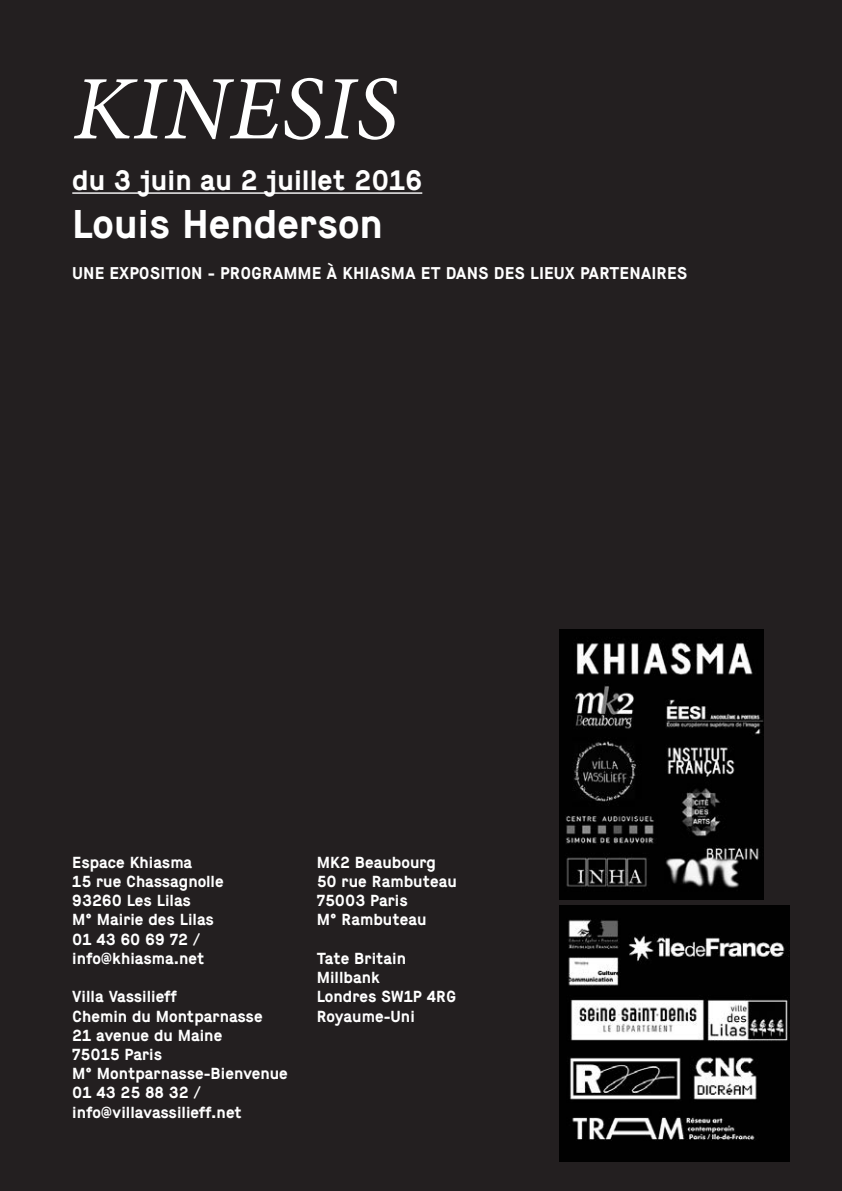
<style>
.page{position:relative;width:842px;height:1191px;background:#231f20}
.page>*{position:absolute;margin:0;border:0;box-sizing:border-box;transform-origin:0 0}
.t1{font:italic 91px "Minion Pro";letter-spacing:.01em;color:#fff}
.titre{font:700 40px "Maison";color:#fff}
.dates{font:700 28px "Maison";color:#fff}
.t2{font:700 17px "Maison";color:#fff}
.titre-2{font:700 16px "Maison";color:#fff}
</style>
<div class="page">
<hr style="left:72px;top:192px;width:350px;height:2px;background:#fff">
<img style="left:560px;top:629px;width:204px;height:270px">
<img style="left:560px;top:905px;width:230px;height:256px">
<p class="t1" style="left:73px;top:47px;width:327px">KINESIS</p>
<p class="dates" style="left:72px;top:163px;width:351px">du 3 juin au 2 juillet 2016</p>
<p class="titre" style="left:72px;top:199px;width:312px">Louis Henderson</p>
<p class="t2" style="left:72px;top:263px;width:617px">UNE EXPOSITION - PROGRAMME À KHIASMA ET DANS DES LIEUX PARTENAIRES</p>
<p class="titre-2" style="left:72px;top:852px;width:122px">Espace Khiasma</p>
<p class="titre-2" style="left:72px;top:871px;width:153px">15 rue Chassagnolle</p>
<p class="titre-2" style="left:72px;top:890px;width:120px">93260 Les Lilas</p>
<p class="titre-2" style="left:72px;top:910px;width:143px">M° Mairie des Lilas</p>
<p class="titre-2" style="left:72px;top:929px;width:129px">01 43 60 69 72 /</p>
<p class="titre-2" style="left:72px;top:948px;width:134px">info@khiasma.net</p>
<p class="titre-2" style="left:72px;top:986px;width:106px">Villa Vassilieff</p>
<p class="titre-2" style="left:72px;top:1006px;width:192px">Chemin du Montparnasse</p>
<p class="titre-2" style="left:72px;top:1025px;width:152px">21 avenue du Maine</p>
<p class="titre-2" style="left:72px;top:1044px;width:91px">75015 Paris</p>
<p class="titre-2" style="left:72px;top:1063px;width:217px">M° Montparnasse-Bienvenue</p>
<p class="titre-2" style="left:72px;top:1082px;width:130px">01 43 25 88 32 /</p>
<p class="titre-2" style="left:72px;top:1102px;width:171px">info@villavassilieff.net</p>
<p class="titre-2" style="left:317px;top:852px;width:121px">MK2 Beaubourg</p>
<p class="titre-2" style="left:317px;top:871px;width:142px">50 rue Rambuteau</p>
<p class="titre-2" style="left:317px;top:890px;width:93px">75003 Paris</p>
<p class="titre-2" style="left:317px;top:910px;width:111px">M° Rambuteau</p>
<p class="titre-2" style="left:317px;top:948px;width:91px">Tate Britain</p>
<p class="titre-2" style="left:317px;top:967px;width:65px">Millbank</p>
<p class="titre-2" style="left:317px;top:986px;width:141px">Londres SW1P 4RG</p>
<p class="titre-2" style="left:317px;top:1006px;width:100px">Royaume-Uni</p>
</div>
